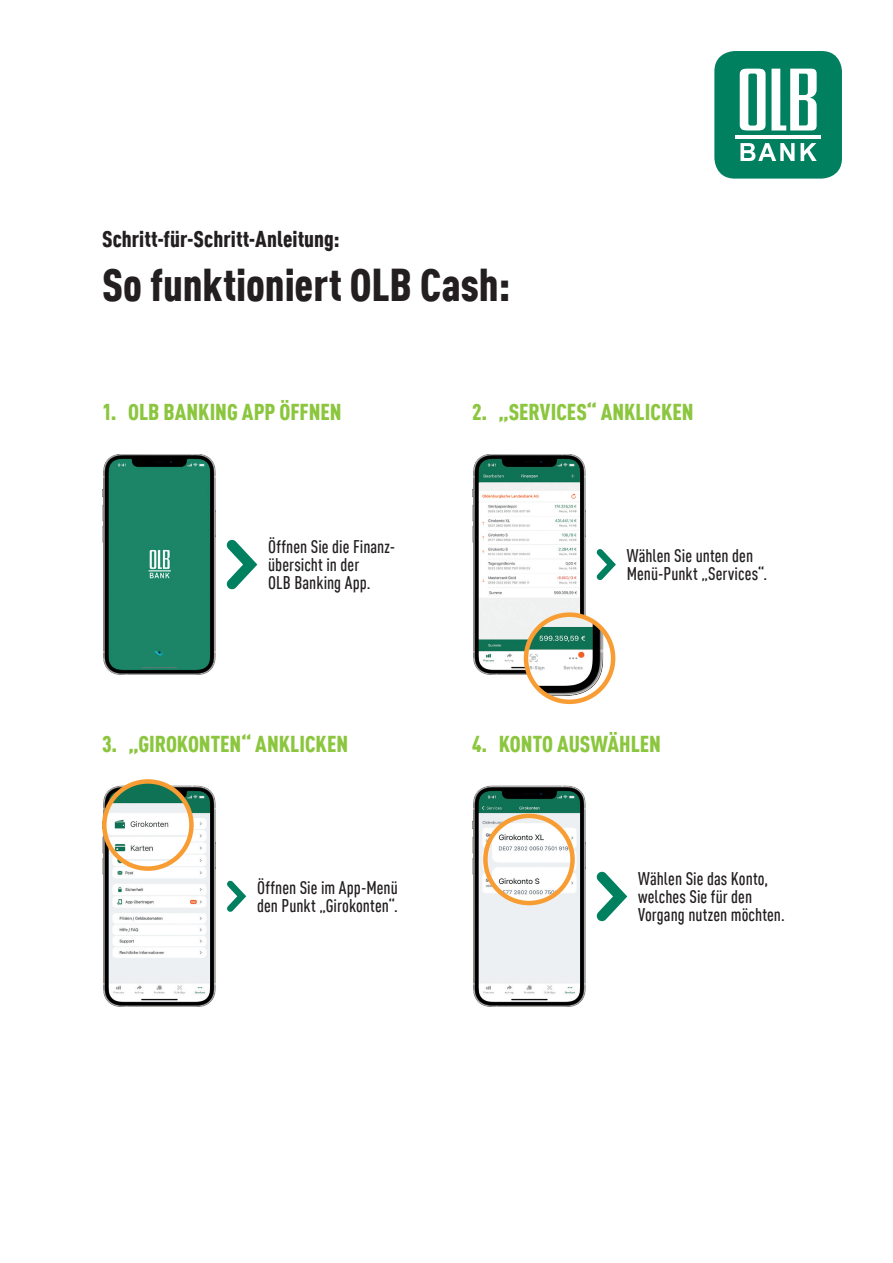
<style>
.page{position:relative;width:893px;height:1263px;background:#fff}
.page>*{position:absolute;margin:0;border:0;box-sizing:border-box;transform-origin:0 0}
.t1{font:900 condensed 45px "DIN Offc";letter-spacing:-.005em;color:#231f20}
.t2{font:900 condensed 22.5px "DIN Offc";color:#8bc63e}
.t3{font:900 condensed 22.5px "DIN Offc";color:#231f20}
.t4{font:500 condensed 18px/18px "DIN Offc";color:#231f20}
</style>
<div class="page">
<div style="left:714px;top:51px;width:128px;height:128px;background:#00805f;border-radius:20px"></div>
<svg style="left:740px;top:69px;width:77px;height:61px"></svg>
<svg style="left:740px;top:143px;width:77px;height:18px"></svg>
<hr style="left:735px;top:135px;width:86px;height:4px;background:#fff">
<img style="left:102px;top:454px;width:114px;height:221px">
<img style="left:102px;top:786px;width:114px;height:220px">
<img style="left:472px;top:454px;width:114px;height:221px">
<img style="left:472px;top:786px;width:114px;height:220px">
<svg style="left:227px;top:540px;width:30px;height:49px"></svg>
<svg style="left:227px;top:881px;width:19px;height:31px"></svg>
<svg style="left:597px;top:549px;width:19px;height:31px"></svg>
<svg style="left:597px;top:872px;width:30px;height:49px"></svg>
<img style="left:526px;top:615px;width:87px;height:87px;border-radius:44px">
<div style="left:524px;top:612px;width:91px;height:92px;border:4px solid #f89d33;border-radius:50%"></div>
<img style="left:104px;top:781px;width:87px;height:87px;border-radius:44px">
<div style="left:102px;top:779px;width:92px;height:92px;border:4px solid #f89d33;border-radius:50%"></div>
<img style="left:485px;top:816px;width:87px;height:87px;border-radius:44px">
<div style="left:483px;top:814px;width:92px;height:91px;border:4px solid #f89d33;border-radius:50%"></div>
<p class="t3" style="left:102px;top:225px;width:239px">Schritt-für-Schritt-Anleitung:</p>
<h1 class="t1" style="left:102px;top:257px;width:410px">So funktioniert OLB Cash:</h1>
<p class="t2" style="left:102px;top:398px;width:241px">1. OLB BANKING APP ÖFFNEN</p>
<p class="t4" style="left:268px;top:538px;width:129px">Öffnen Sie die Finanz&shy;übersicht in der<br>OLB Banking App.</p>
<p class="t2" style="left:102px;top:729px;width:248px">3. „GIROKONTEN“ ANKLICKEN</p>
<p class="t4" style="left:257px;top:879px;width:142px">Öffnen Sie im App-Menü den Punkt „Girokonten“.</p>
<p class="t2" style="left:472px;top:398px;width:223px">2. „SERVICES“ ANKLICKEN</p>
<p class="t4" style="left:627px;top:547px;width:142px">Wählen Sie unten den<br>Menü-Punkt „Services“.</p>
<p class="t2" style="left:472px;top:729px;width:190px">4. KONTO AUSWÄHLEN</p>
<p class="t4" style="left:638px;top:870px;width:148px">Wählen Sie das Konto, welches Sie für den<br>Vorgang nutzen möchten.</p>
</div>
